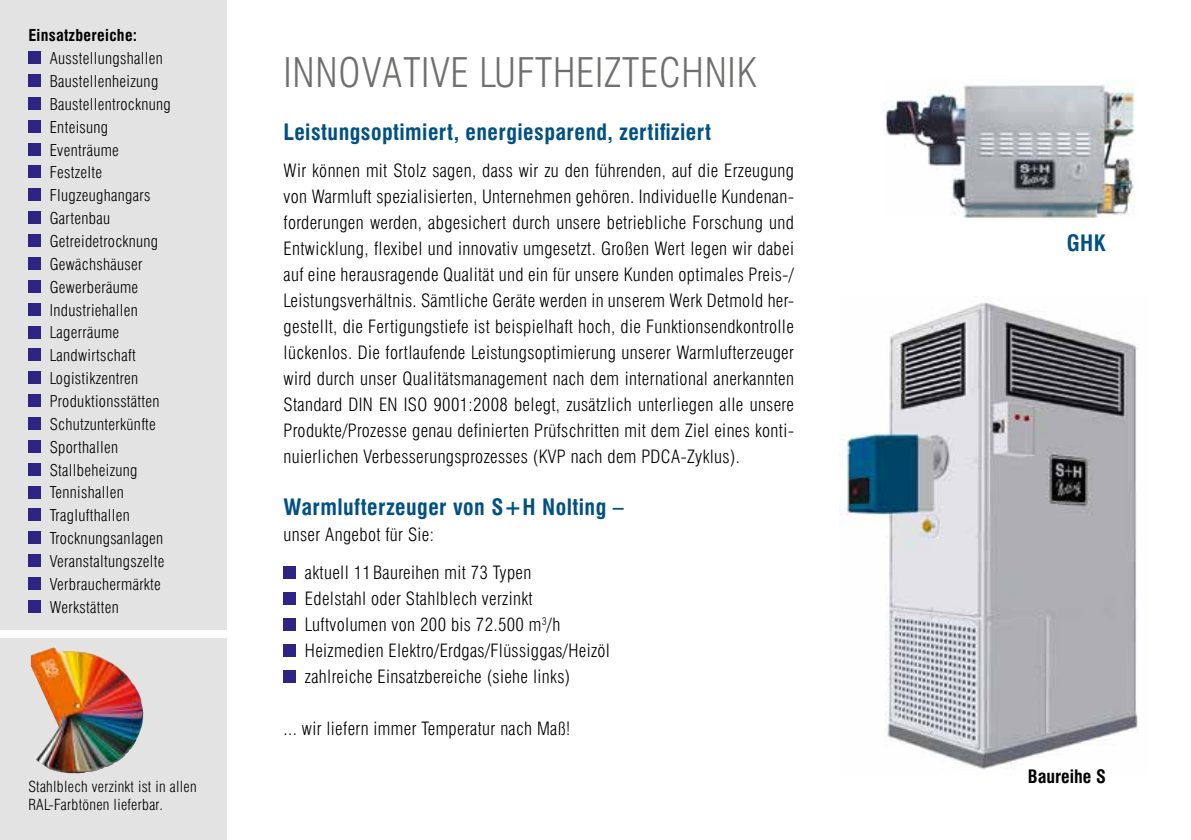
<style>
.page{position:relative;width:1191px;height:840px;background:#fff}
.page>*{position:absolute;margin:0;border:0;box-sizing:border-box;transform-origin:0 0}
.t1{font:300 condensed 40px "Swiss 721 BT";letter-spacing:.02em;color:#6f6f6e}
.t2{font:700 condensed 22px "Swiss 721 BT";letter-spacing:.02em;color:#005182}
.t3{font:300 condensed 18px/26px "Swiss 721 BT";letter-spacing:.02em;color:#000}
.t4{font:700 condensed 18px "Swiss 721 BT";color:#000}
.t5{font:300 condensed 16px/22.8px "Swiss 721 BT";letter-spacing:.02em;color:#000}
.t6{font:700 condensed 16px "Swiss 721 BT";letter-spacing:.02em;color:#000}
.t7{font:300 condensed 15px/18px "Swiss 721 BT";letter-spacing:.02em;color:#000}
</style>
<div class="page">
<img style="left:839px;top:296px;width:299px;height:474px">
<img style="left:883px;top:84px;width:253px;height:134px">
<div style="left:0;top:638px;width:227px;height:201px;background:#e3e3e3"></div>
<div style="left:0;top:0;width:227px;height:629px;background:#e3e3e3"></div>
<div style="left:28px;top:51px;width:13px;height:13px;background:#2f2483"></div>
<div style="left:28px;top:74px;width:13px;height:13px;background:#2f2483"></div>
<div style="left:28px;top:97px;width:13px;height:13px;background:#2f2483"></div>
<div style="left:28px;top:120px;width:13px;height:13px;background:#2f2483"></div>
<div style="left:28px;top:143px;width:13px;height:12px;background:#2f2483"></div>
<div style="left:28px;top:165px;width:13px;height:13px;background:#2f2483"></div>
<div style="left:28px;top:188px;width:13px;height:13px;background:#2f2483"></div>
<div style="left:28px;top:211px;width:13px;height:13px;background:#2f2483"></div>
<div style="left:28px;top:234px;width:13px;height:13px;background:#2f2483"></div>
<div style="left:28px;top:257px;width:13px;height:13px;background:#2f2483"></div>
<div style="left:28px;top:280px;width:13px;height:12px;background:#2f2483"></div>
<div style="left:28px;top:302px;width:13px;height:13px;background:#2f2483"></div>
<div style="left:28px;top:325px;width:13px;height:13px;background:#2f2483"></div>
<div style="left:28px;top:348px;width:13px;height:13px;background:#2f2483"></div>
<div style="left:28px;top:371px;width:13px;height:13px;background:#2f2483"></div>
<div style="left:28px;top:394px;width:13px;height:13px;background:#2f2483"></div>
<div style="left:28px;top:417px;width:13px;height:12px;background:#2f2483"></div>
<div style="left:28px;top:439px;width:13px;height:13px;background:#2f2483"></div>
<div style="left:28px;top:462px;width:13px;height:13px;background:#2f2483"></div>
<div style="left:28px;top:485px;width:13px;height:13px;background:#2f2483"></div>
<div style="left:28px;top:508px;width:13px;height:13px;background:#2f2483"></div>
<div style="left:28px;top:531px;width:13px;height:13px;background:#2f2483"></div>
<div style="left:28px;top:554px;width:13px;height:12px;background:#2f2483"></div>
<div style="left:28px;top:576px;width:13px;height:13px;background:#2f2483"></div>
<div style="left:28px;top:599px;width:13px;height:13px;background:#2f2483"></div>
<img style="left:31px;top:654px;width:111px;height:118px">
<div style="left:283px;top:565px;width:13px;height:13px;background:#2f2483"></div>
<div style="left:283px;top:591px;width:13px;height:13px;background:#2f2483"></div>
<div style="left:283px;top:617px;width:13px;height:13px;background:#2f2483"></div>
<div style="left:283px;top:643px;width:13px;height:13px;background:#2f2483"></div>
<div style="left:283px;top:669px;width:13px;height:13px;background:#2f2483"></div>
<p class="t6" style="left:28px;top:26px;width:110px">Einsatzbereiche:</p>
<p class="t5" style="left:50px;top:47px;width:123px">Ausstellungshallen<br>Baustellenheizung<br>Baustellentrocknung<br>Enteisung<br>Eventräume<br>Festzelte<br>Flugzeughangars<br>Gartenbau<br>Getreidetrocknung<br>Gewächshäuser<br>Gewerberäume<br>Industriehallen<br>Lagerräume<br>Landwirtschaft<br>Logistikzentren<br>Produktionsstätten<br>Schutzunterkünfte<br>Sporthallen<br>Stallbeheizung<br>Tennishallen<br>Traglufthallen<br>Trocknungsanlagen<br>Veranstaltungszelte<br>Verbrauchermärkte<br>Werkstätten</p>
<p class="t7" style="left:28px;top:777px;width:170px">Stahlblech verzinkt ist in allen<br>RAL-Farbtönen lieferbar.</p>
<h1 class="t1" style="left:283px;top:49px;width:474px">Innovative Luftheiztechnik</h1>
<p class="t2" style="left:283px;top:118px;width:429px">Leistungsoptimiert, energiesparend, zertifiziert</p>
<p class="t3" style="left:283px;top:157px;width:512px;text-align:justify">Wir können mit Stolz sagen, dass wir zu den führenden, auf die Erzeugung von Warmluft spezialisierten, Unternehmen gehören. Individuelle Kundenan&shy;forderungen werden, abgesichert durch unsere betriebliche Forschung und Entwicklung, flexibel und innovativ umgesetzt. Großen Wert legen wir dabei auf eine herausragende Qualität und ein für unsere Kunden optimales Preis-/ Leistungsverhältnis. Sämtliche Geräte werden in unserem Werk Detmold her&shy;gestellt, die Fertigungstiefe ist beispielhaft hoch, die Funktionsendkontrolle lückenlos. Die fortlaufende Leistungsoptimierung unserer Warmlufterzeuger wird durch unser Qualitätsmanagement nach dem international anerkannten Standard DIN EN ISO 9001:2008 belegt, zusätzlich unterliegen alle unsere Produkte/Prozesse genau definierten Prüfschritten mit dem Ziel eines konti&shy;nuierlichen Verbesserungsprozesses (KVP nach dem PDCA-Zyklus).</p>
<p class="t2" style="left:283px;top:494px;width:342px">Warmlufterzeuger von S+H Nolting –</p>
<p class="t3" style="left:305px;top:516px;width:228px;line-height:37.4px;text-indent:-21px">unser Angebot für Sie:<br>aktuell 11 Baureihen mit 73 Typen</p>
<p class="t3" style="left:305px;top:585px;width:307px">Edelstahl oder Stahlblech verzinkt Luftvolumen von 200 bis 72.500 m<sup>3</sup>/h Heizmedien Elektro/Erdgas/Flüssiggas/Heizöl zahlreiche Einsatzbereiche (siehe links)</p>
<p class="t3" style="left:283px;top:715px;width:288px">... wir liefern immer Temperatur nach Maß!</p>
<p class="t2" style="left:1067px;top:230px;width:39px">GHK</p>
<p class="t4" style="left:1028px;top:765px;width:79px">Baureihe S</p>
</div>
